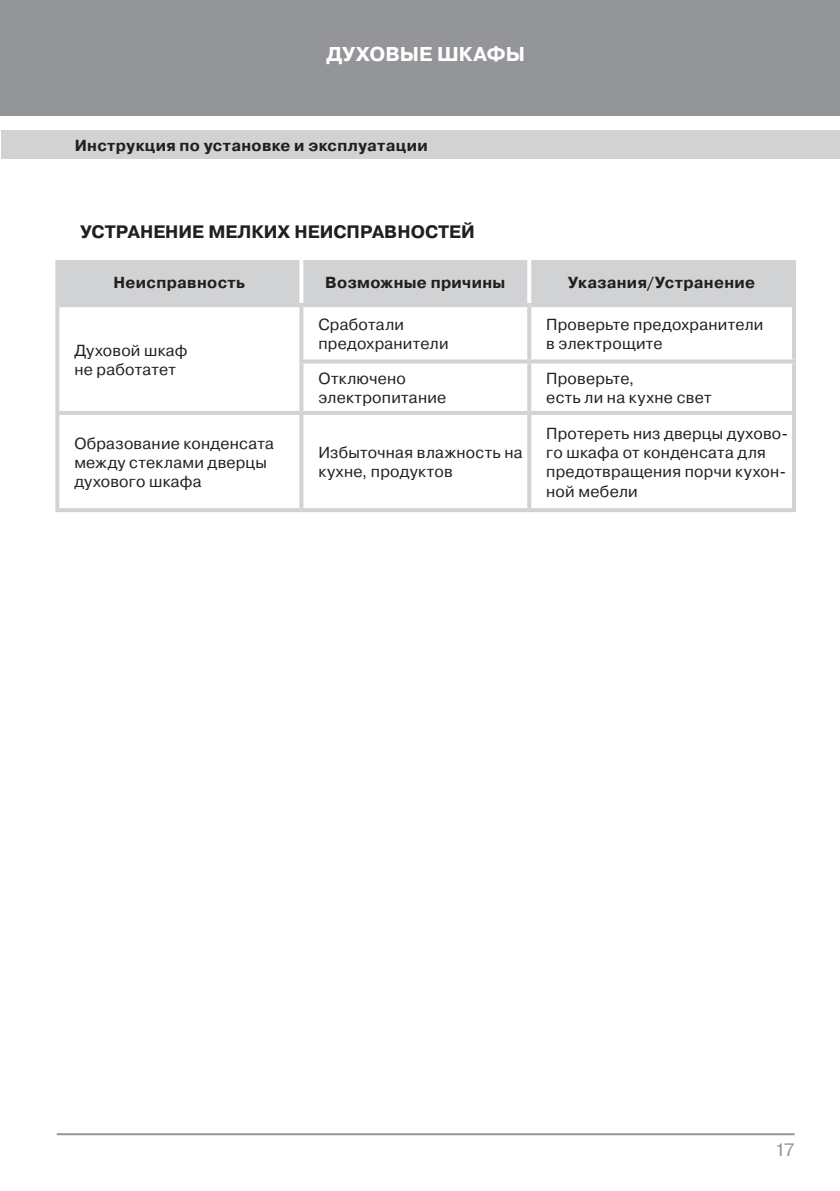
<style>
.page{position:relative;width:840px;height:1191px;background:#fff}
.page>*{position:absolute;margin:0;border:0;box-sizing:border-box;transform-origin:0 0}
.t1{font:700 20px "Pragmatica C";color:#fff}
.t2{font:700 18px "Pragmatica C";color:#231f20}
.t3{font:18px "Pragmatica C";color:#939598}
.t4{font:16px/19.2px "Pragmatica C";letter-spacing:.015em;color:#231f20}
.t5{font:700 16px "Pragmatica C";letter-spacing:.02em;color:#231f20}
</style>
<div class="page">
<div style="left:0;top:0;width:839px;height:116px;background:#939598"></div>
<div style="left:1px;top:130px;width:838px;height:29px;background:#d1d2d4"></div>
<hr style="left:57px;top:1133px;width:737px;height:2px;background:#939598">
<div style="left:57px;top:258px;width:244px;height:47px;background:#d1d2d4"></div>
<div style="left:303px;top:260px;width:488px;height:43px;background:#d1d2d4"></div>
<hr style="left:55px;top:256px;width:246px;height:4px;background:#fff">
<svg style="left:299px;top:260px;width:2px;height:43px"></svg>
<hr style="left:527px;top:260px;width:4px;height:43px;background:#fff">
<hr style="left:55px;top:303px;width:246px;height:4px;background:#d1d2d4">
<hr style="left:301px;top:303px;width:228px;height:4px;background:#d1d2d4">
<svg style="left:299px;top:307px;width:4px;height:52px"></svg>
<hr style="left:529px;top:303px;width:266px;height:4px;background:#d1d2d4">
<hr style="left:527px;top:307px;width:4px;height:52px;background:#d1d2d4">
<svg style="left:299px;top:359px;width:230px;height:4px"></svg>
<svg style="left:299px;top:363px;width:4px;height:48px"></svg>
<svg style="left:529px;top:359px;width:266px;height:4px"></svg>
<hr style="left:527px;top:363px;width:4px;height:48px;background:#d1d2d4">
<hr style="left:55px;top:411px;width:246px;height:4px;background:#d1d2d4">
<hr style="left:301px;top:411px;width:228px;height:4px;background:#d1d2d4">
<svg style="left:299px;top:415px;width:4px;height:93px"></svg>
<hr style="left:529px;top:411px;width:266px;height:4px;background:#d1d2d4">
<hr style="left:527px;top:415px;width:4px;height:93px;background:#d1d2d4">
<hr style="left:55px;top:508px;width:246px;height:4px;background:#d1d2d4">
<hr style="left:301px;top:508px;width:228px;height:4px;background:#d1d2d4">
<hr style="left:529px;top:508px;width:266px;height:4px;background:#d1d2d4">
<svg style="left:55px;top:307px;width:4px;height:54px"></svg>
<svg style="left:792px;top:307px;width:3px;height:52px"></svg>
<svg style="left:55px;top:361px;width:4px;height:50px"></svg>
<svg style="left:791px;top:363px;width:4px;height:48px"></svg>
<svg style="left:55px;top:415px;width:4px;height:93px"></svg>
<svg style="left:792px;top:415px;width:3px;height:93px"></svg>
<svg style="left:55px;top:260px;width:2px;height:43px"></svg>
<hr style="left:791px;top:260px;width:4px;height:43px;background:#d1d2d4">
<p class="t1" style="left:326px;top:43px;width:200px">ДУХОВЫЕ ШКАФЫ</p>
<p class="t5" style="left:75px;top:136px;width:354px">Инструкция по установке и эксплуатации</p>
<p class="t2" style="left:80px;top:222px;width:396px">УСТРАНЕНИЕ МЕЛКИХ НЕИСПРАВНОСТЕЙ</p>
<p class="t5" style="left:113px;top:273px;width:133px">Неисправность</p>
<p class="t5" style="left:325px;top:273px;width:181px">Возможные причины</p>
<p class="t5" style="left:567px;top:273px;width:189px">Указания/Устранение</p>
<p class="t4" style="left:74px;top:341px;width:115px">Духовой шкаф не работатет</p>
<p class="t4" style="left:318px;top:315px;width:132px">Сработали предохранители</p>
<p class="t4" style="left:546px;top:315px;width:218px">Проверьте предохранители в электрощите</p>
<p class="t4" style="left:318px;top:369px;width:129px">Отключено электропитание</p>
<p class="t4" style="left:546px;top:369px;width:167px">Проверьте,<br>есть ли на кухне свет</p>
<p class="t4" style="left:74px;top:433px;width:201px">Образование конденсата между стеклами дверцы духового шкафа</p>
<p class="t4" style="left:318px;top:443px;width:206px">Избыточная влажность на кухне, продуктов</p>
<p class="t4" style="left:546px;top:424px;width:243px">Протереть низ дверцы духово&shy;го шкафа от конденсата для предотвращения порчи кухон&shy;ной мебели</p>
<p class="t3" style="left:774px;top:1139px;width:21px">17</p>
</div>
